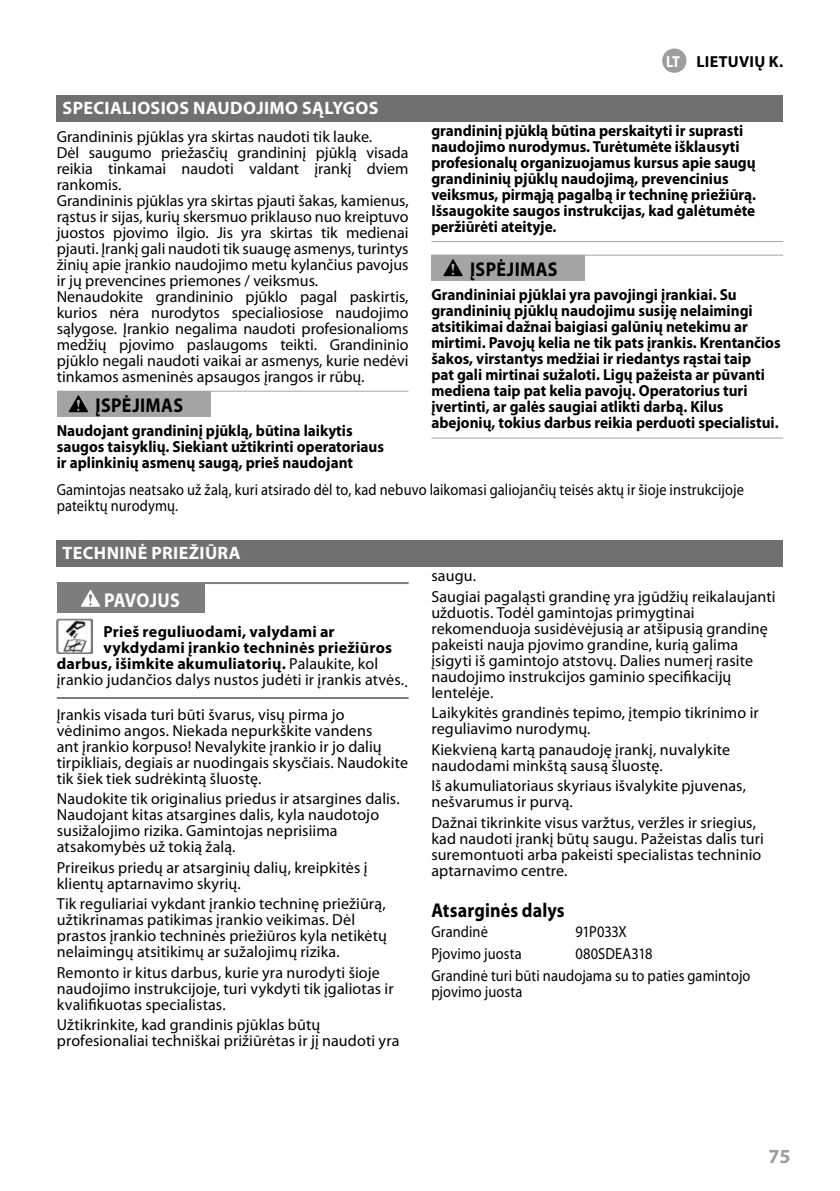
<style>
.page{position:relative;width:840px;height:1191px;background:#fff}
.page>*{position:absolute;margin:0;border:0;box-sizing:border-box;transform-origin:0 0}
.t1{font:700 20px "Myriad Pro";letter-spacing:.02em;color:#000;scale:.9 1}
.t2{font:700 20px "Myriad Pro";letter-spacing:.015em;color:#fff;scale:.9 1}
.t3{font:700 20px "Myriad Pro";color:#9d9d9d}
.t4{font:700 18px "Myriad Pro";letter-spacing:.02em;color:#fff}
.t5{font:16px/16px "Myriad Pro";letter-spacing:.005em;color:#000}
.t6{font:700 16px/16px "Myriad Pro";color:#000;scale:.95 1}
.t7{font:16px/16px "Myriad Pro";letter-spacing:.005em;color:#000;scale:.9 1}
.t8{font:700 16px "Myriad Pro";color:#000}
.t9{font:700 16px "Myriad Pro";letter-spacing:.02em;color:#000}
.t10{font:16px "Myriad Pro";letter-spacing:-.02em;color:#000;scale:.9 1}
.s1{color:#fff}
.s2{font-weight:400}
</style>
<div class="page">
<div style="left:57px;top:95px;width:725px;height:26px;background:#707070"></div>
<div style="left:57px;top:391px;width:153px;height:26px;background:#a4a4a4"></div>
<hr style="left:57px;top:391px;width:351px;height:1px;background:#a5a5a5">
<svg style="left:69px;top:395px;width:19px;height:17px"></svg>
<hr style="left:431px;top:241px;width:351px;height:1px;background:#a4a4a4">
<div style="left:431px;top:255px;width:154px;height:26px;background:#a4a4a4"></div>
<hr style="left:431px;top:255px;width:351px;height:1px;background:#a5a5a5">
<hr style="left:431px;top:437px;width:351px;height:1px;background:#a4a4a4">
<svg style="left:443px;top:259px;width:19px;height:17px"></svg>
<div style="left:57px;top:540px;width:725px;height:26px;background:#707070"></div>
<hr style="left:57px;top:582px;width:351px;height:2px;background:#7d7d7d">
<hr style="left:57px;top:697px;width:351px;height:2px;background:#7d7d7d">
<div style="left:57px;top:584px;width:147px;height:28px;background:#7d7d7d"></div>
<svg style="left:81px;top:590px;width:19px;height:17px"></svg>
<img style="left:57px;top:618px;width:35px;height:35px">
<div style="left:661px;top:49px;width:25px;height:24px;background:#9d9d9d;border-radius:50%"></div>
<p class="t4" style="left:63px;top:98px;width:317px">SPECIALIOSIOS NAUDOJIMO SĄLYGOS</p>
<p class="t5" style="left:57px;top:128px;width:353px">Grandininis pjūklas yra skirtas naudoti tik lauke.<br>Dėl saugumo priežasčių grandininį pjūklą visada reikia tinkamai naudoti valdant įrankį dviem rankomis.<br>Grandininis pjūklas yra skirtas pjauti šakas, kamienus, rąstus ir sijas, kurių skersmuo priklauso nuo kreiptuvo juostos pjovimo ilgio. Jis yra skirtas tik medienai pjauti. Įrankį gali naudoti tik suaugę asmenys, turintys žinių apie įrankio naudojimo metu kylančius pavojus ir jų prevencines priemones / veiksmus.<br>Nenaudokite grandininio pjūklo pagal paskirtis, kurios nėra nurodytos specialiosiose naudojimo sąlygose. Įrankio negalima naudoti profesionalioms medžių pjovimo paslaugoms teikti. Grandininio pjūklo negali naudoti vaikai ar asmenys, kurie nedėvi tinkamos asmeninės apsaugos įrangos ir rūbų.</p>
<p class="t1" style="left:95px;top:394px;width:99px">ĮSPĖJIMAS</p>
<p class="t6" style="left:57px;top:423px;width:346px">Naudojant grandininį pjūklą, būtina laikytis saugos taisyklių. Siekiant užtikrinti operatoriaus ir aplinkinių asmenų saugą, prieš naudojant</p>
<p class="t9" style="left:666px;top:52px;width:118px"><span class="s1">LT</span> LIETUVIŲ K.</p>
<p class="t6" style="left:431px;top:122px;width:343px">grandininį pjūklą būtina perskaityti ir suprasti naudojimo nurodymus. Turėtumėte išklausyti profesionalų organizuojamus kursus apie saugų grandininių pjūklų naudojimą, prevencinius veiksmus, pirmąją pagalbą ir techninę priežiūrą.<br>Išsaugokite saugos instrukcijas, kad galėtumėte peržiūrėti ateityje.</p>
<p class="t1" style="left:470px;top:258px;width:99px">ĮSPĖJIMAS</p>
<p class="t6" style="left:431px;top:287px;width:369px">Grandininiai pjūklai yra pavojingi įrankiai. Su grandininių pjūklų naudojimu susiję nelaimingi atsitikimai dažnai baigiasi galūnių netekimu ar mirtimi. Pavojų kelia ne tik pats įrankis. Krentančios šakos, virstantys medžiai ir riedantys rąstai taip<br>pat gali mirtinai sužaloti. Ligų pažeista ar pūvanti mediena taip pat kelia pavojų. Operatorius turi įvertinti, ar galės saugiai atlikti darbą. Kilus abejonių, tokius darbus reikia perduoti specialistui.</p>
<p class="t7" style="left:57px;top:481px;width:764px">Gamintojas neatsako už žalą, kuri atsirado dėl to, kad nebuvo laikomasi galiojančių teisės aktų ir šioje instrukcijoje pateiktų nurodymų.</p>
<p class="t4" style="left:63px;top:543px;width:179px">TECHNINĖ PRIEŽIŪRA</p>
<p class="t2" style="left:104px;top:589px;width:86px">PAVOJUS</p>
<p class="t8" style="left:103px;top:622px;width:233px">Prieš reguliuodami, valydami ar</p>
<p class="t8" style="left:103px;top:638px;width:290px">vykdydami įrankio techninės priežiūros</p>
<p class="t8" style="left:57px;top:654px;width:323px">darbus, išimkite akumuliatorių. <span class="s2">Palaukite, kol</span></p>
<p class="t5" style="left:57px;top:671px;width:352px">įrankio judančios dalys nustos judėti ir įrankis atvės..</p>
<p class="t5" style="left:57px;top:706px;width:352px">Įrankis visada turi būti švarus, visų pirma jo vėdinimo angos. Niekada nepurkškite vandens<br>ant įrankio korpuso! Nevalykite įrankio ir jo dalių tirpikliais, degiais ar nuodingais skysčiais. Naudokite tik šiek tiek sudrėkintą šluostę.</p>
<p class="t5" style="left:57px;top:791px;width:344px">Naudokite tik originalius priedus ir atsargines dalis.<br>Naudojant kitas atsargines dalis, kyla naudotojo susižalojimo rizika. Gamintojas neprisiima atsakomybės už tokią žalą.</p>
<p class="t5" style="left:57px;top:859px;width:312px">Prireikus priedų ar atsarginių dalių, kreipkitės į klientų aptarnavimo skyrių.</p>
<p class="t5" style="left:57px;top:896px;width:331px">Tik reguliariai vykdant įrankio techninę priežiūrą, užtikrinamas patikimas įrankio veikimas. Dėl prastos įrankio techninės priežiūros kyla netikėtų nelaimingų atsitikimų ar sužalojimų rizika.</p>
<p class="t5" style="left:57px;top:964px;width:338px">Remonto ir kitus darbus, kurie yra nurodyti šioje naudojimo instrukcijoje, turi vykdyti tik įgaliotas ir kvalifikuotas specialistas.</p>
<p class="t5" style="left:57px;top:1017px;width:344px">Užtikrinkite, kad grandinis pjūklas būtų profesionaliai techniškai prižiūrėtas ir jį naudoti yra</p>
<p class="t5" style="left:431px;top:565px;width:345px;line-height:20.6px">saugu.<br>Saugiai pagaląsti grandinę yra įgūdžių reikalaujanti</p>
<p class="t5" style="left:431px;top:604px;width:338px">užduotis. Todėl gamintojas primygtinai rekomenduoja susidėvėjusią ar atšipusią grandinę pakeisti nauja pjovimo grandine, kurią galima įsigyti iš gamintojo atstovų. Dalies numerį rasite naudojimo instrukcijos gaminio specifikacijų lentelėje.</p>
<p class="t5" style="left:431px;top:705px;width:329px">Laikykitės grandinės tepimo, įtempio tikrinimo ir reguliavimo nurodymų.</p>
<p class="t5" style="left:431px;top:741px;width:300px">Kiekvieną kartą panaudoję įrankį, nuvalykite naudodami minkštą sausą šluostę.</p>
<p class="t5" style="left:431px;top:778px;width:316px">Iš akumuliatoriaus skyriaus išvalykite pjuvenas, nešvarumus ir purvą.</p>
<p class="t5" style="left:431px;top:814px;width:334px">Dažnai tikrinkite visus varžtus, veržles ir sriegius, kad naudoti įrankį būtų saugu. Pažeistas dalis turi suremontuoti arba pakeisti specialistas techninio aptarnavimo centre.</p>
<p class="t1" style="left:431px;top:899px;width:149px">Atsarginės dalys</p>
<p class="t7" style="left:431px;top:924px;width:64px">Grandinė</p>
<p class="t10" style="left:575px;top:923px;width:58px">91P033X</p>
<p class="t7" style="left:431px;top:946px;width:102px">Pjovimo juosta</p>
<p class="t7" style="left:431px;top:943px;width:356px;line-height:21.6px;text-indent:144px">080SDEA318<br>Grandinė turi būti naudojama su to paties gamintojo</p>
<p class="t7" style="left:431px;top:983px;width:103px">pjovimo juosta</p>
<p class="t3" style="left:768px;top:1144px;width:24px">75</p>
</div>
